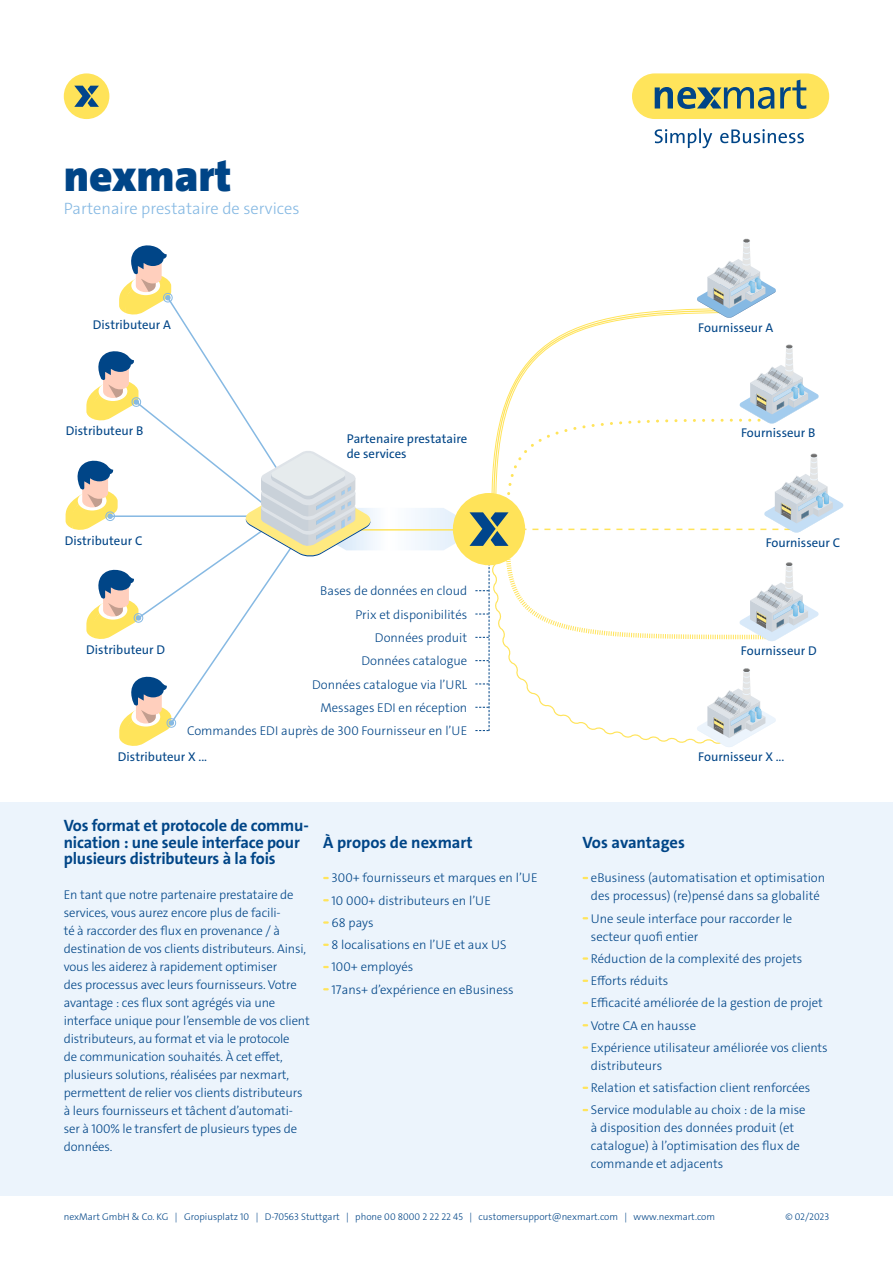
<style>
.page{position:relative;width:893px;height:1263px;background:#fff}
.page>*{position:absolute;margin:0;border:0;box-sizing:border-box;transform-origin:0 0}
.t1{font:900 45px "The Sans C4 s";color:#004587}
.t2{font:700 16.5px/16.5px "The Sans C4 s";letter-spacing:-.01em;color:#004587}
.t3{font:300 16.5px "The Sans C4 s";color:#86b9e3}
.t4{font:300 12.75px/18px "The Sans C4 s";color:#004587}
.t5{font:12.75px/15px "The Sans C4 s";color:#004587}
.t6{font:300 9.75px "The Sans C4 s";color:#004587}
</style>
<div class="page">
<svg style="left:66px;top:238px;width:778px;height:509px"></svg>
<div style="left:0;top:802px;width:893px;height:393px;background:#ecf4fc"></div>
<svg style="left:655px;top:128px;width:149px;height:20px"></svg>
<svg style="left:632px;top:73px;width:197px;height:46px;background:#d3ca6b"></svg>
<svg style="left:323px;top:877px;width:6px;height:2px"></svg>
<svg style="left:323px;top:899px;width:6px;height:2px"></svg>
<svg style="left:323px;top:921px;width:6px;height:3px"></svg>
<svg style="left:323px;top:944px;width:6px;height:2px"></svg>
<svg style="left:323px;top:966px;width:6px;height:2px"></svg>
<svg style="left:323px;top:988px;width:6px;height:2px"></svg>
<svg style="left:583px;top:957px;width:5px;height:3px"></svg>
<svg style="left:583px;top:1046px;width:5px;height:3px"></svg>
<div style="left:64px;top:73px;width:45px;height:46px;background:#ffe359;border-radius:50%"></div>
<svg style="left:74px;top:86px;width:25px;height:21px"></svg>
<p class="t1" style="left:64px;top:147px;width:169px">nexmart</p>
<p class="t3" style="left:64px;top:198px;width:237px">Partenaire prestataire de services</p>
<p class="t5" style="left:93px;top:318px;width:80px">Distributeur A</p>
<p class="t5" style="left:66px;top:423px;width:79px">Distributeur B</p>
<p class="t5" style="left:347px;top:431px;width:122px">Partenaire prestataire de services</p>
<p class="t5" style="left:65px;top:533px;width:79px">Distributeur C</p>
<p class="t5" style="left:86px;top:642px;width:80px">Distributeur D</p>
<p class="t4" style="left:320px;top:582px;width:149px">Bases de données en cloud</p>
<p class="t4" style="left:375px;top:629px;width:94px">Données produit</p>
<p class="t4" style="left:355px;top:605px;width:113px">Prix et disponibilités</p>
<p class="t4" style="left:361px;top:652px;width:107px">Données catalogue</p>
<p class="t4" style="left:312px;top:675px;width:157px">Données catalogue via l’URL</p>
<p class="t4" style="left:320px;top:699px;width:148px">Messages EDI en réception</p>
<p class="t4" style="left:187px;top:722px;width:282px">Commandes EDI auprès de 300 Fournisseur en l’UE</p>
<p class="t5" style="left:118px;top:749px;width:91px">Distributeur X ...</p>
<p class="t2" style="left:64px;top:818px;width:247px">Vos format et protocole de commu&shy;nication : une seule interface pour plusieurs distributeurs à la fois</p>
<p class="t4" style="left:64px;top:886px;width:247px">En tant que notre partenaire prestataire de services, vous aurez encore plus de facili-<br>té à raccorder des flux en provenance / à destination de vos clients distributeurs. Ainsi, vous les aiderez à rapidement optimiser<br>des processus avec leurs fournisseurs. Votre avantage : ces flux sont agrégés via une interface unique pour l’ensemble de vos client distributeurs, au format et via le protocole<br>de communication souhaités. À cet effet, plusieurs solutions, réalisées par nexmart, permettent de relier vos clients distributeurs à leurs fournisseurs et tâchent d’automati&shy;ser à 100% le transfert de plusieurs types de données.</p>
<p class="t2" style="left:323px;top:834px;width:151px">À propos de nexmart</p>
<p class="t4" style="left:332px;top:869px;width:208px">300+ fournisseurs et marques en l’UE</p>
<p class="t4" style="left:332px;top:891px;width:161px">10 000+ distributeurs en l’UE</p>
<p class="t4" style="left:332px;top:914px;width:43px">68 pays</p>
<p class="t4" style="left:332px;top:936px;width:177px">8 localisations en l’UE et aux US</p>
<p class="t4" style="left:332px;top:958px;width:83px">100+ employés</p>
<p class="t4" style="left:332px;top:980px;width:184px">17ans+ d’expérience en eBusiness</p>
<p class="t5" style="left:698px;top:320px;width:77px">Fournisseur A</p>
<p class="t5" style="left:741px;top:426px;width:76px">Fournisseur B</p>
<p class="t5" style="left:766px;top:535px;width:76px">Fournisseur C</p>
<p class="t5" style="left:741px;top:643px;width:77px">Fournisseur D</p>
<p class="t5" style="left:698px;top:749px;width:88px">Fournisseur X ...</p>
<p class="t2" style="left:583px;top:834px;width:104px">Vos avantages</p>
<p class="t4" style="left:591px;top:869px;width:236px">eBusiness (automatisation et optimisation des processus) (re)pensé dans sa globalité</p>
<p class="t4" style="left:591px;top:909px;width:203px">Une seule interface pour raccorder le secteur quofi entier</p>
<p class="t4" style="left:591px;top:950px;width:213px">Réduction de la complexité des projets</p>
<p class="t4" style="left:591px;top:972px;width:79px">Efforts réduits</p>
<p class="t4" style="left:591px;top:994px;width:234px">Efficacité améliorée de la gestion de projet</p>
<p class="t4" style="left:591px;top:1016px;width:107px">Votre CA en hausse</p>
<p class="t4" style="left:591px;top:1039px;width:238px">Expérience utilisateur améliorée vos clients distributeurs</p>
<p class="t4" style="left:591px;top:1079px;width:221px">Relation et satisfaction client renforcées</p>
<p class="t4" style="left:591px;top:1101px;width:216px">Service modulable au choix : de la mise à disposition des données produit (et catalogue) à l’optimisation des flux de commande et adjacents</p>
<p class="t6" style="left:64px;top:1211px;width:653px">nexMart GmbH &amp; Co. KG | Gropiusplatz 10 | D-70563 Stuttgart | phone 00 8000 2 22 22 45 | customersupport@nexmart.com | www.nexmart.com</p>
<p class="t6" style="left:785px;top:1211px;width:45px">© 02/2023</p>
</div>
